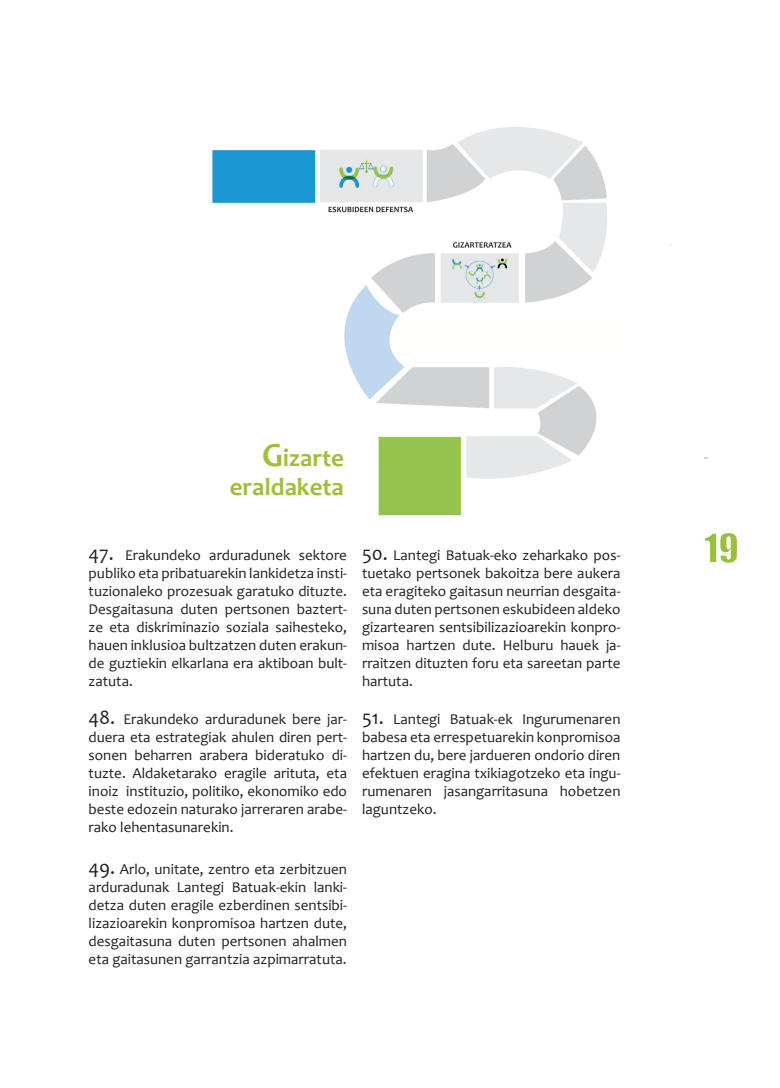
<style>
.page{position:relative;width:780px;height:1088px;background:#fff}
.page>*{position:absolute;margin:0;border:0;box-sizing:border-box;transform-origin:0 0}
.t1{font:37.5px "Impact";color:#98c03c}
.t2{font:700 25px/29.1px "Candara";color:#a1bf39;text-align:right}
.t3{font:15px/18px "Candara";color:#231f20;text-align:justify}
.s1{font-size:33.75px}
.s2{font-size:20px}
</style>
<div class="page">
<img style="left:213px;top:127px;width:494px;height:389px">
<div style="left:399px;top:325px;width:226px;height:27px;background:#fffffb"></div>
<h2 class="t2" style="left:230px;top:443px;width:116px"><span class="s1">G</span>izarte eraldaketa</h2>
<p class="t3" style="left:89px;top:546px;width:260px"><span class="s2">47.</span> Erakundeko arduradunek sektore publiko eta pribatuarekin lankidetza insti&shy;tuzionaleko prozesuak garatuko dituzte.<br>Desgaitasuna duten pertsonen baztert&shy;ze eta diskriminazio soziala saihesteko, hauen inklusioa bultzatzen duten erakun&shy;de guztiekin elkarlana era aktiboan bult&shy;zatuta.</p>
<p class="t3" style="left:89px;top:710px;width:260px"><span class="s2">48.</span> Erakundeko arduradunek bere jar&shy;duera eta estrategiak ahulen diren pert&shy;sonen beharren arabera bideratuko di&shy;tuzte. Aldaketarako eragile arituta, eta inoiz instituzio, politiko, ekonomiko edo beste edozein naturako jarreraren arabe&shy;rako lehentasunarekin.</p>
<p class="t3" style="left:89px;top:860px;width:260px"><span class="s2">49.</span> Arlo, unitate, zentro eta zerbitzuen arduradunak Lantegi Batuak-ekin lanki&shy;detza duten eragile ezberdinen sentsibi&shy;lizazioarekin konpromisoa hartzen dute, desgaitasuna duten pertsonen ahalmen eta gaitasunen garrantzia azpimarratuta.</p>
<p class="t3" style="left:362px;top:546px;width:260px"><span class="s2">50.</span> Lantegi Batuak-eko zeharkako pos&shy;tuetako pertsonek bakoitza bere aukera eta eragiteko gaitasun neurrian desgaita&shy;suna duten pertsonen eskubideen aldeko gizartearen sentsibilizazioarekin konpro&shy;misoa hartzen dute. Helburu hauek ja&shy;rraitzen dituzten foru eta sareetan parte hartuta.</p>
<p class="t3" style="left:362px;top:710px;width:260px"><span class="s2">51.</span> Lantegi Batuak-ek Ingurumenaren babesa eta errespetuarekin konpromisoa hartzen du, bere jardueren ondorio diren efektuen eragina txikiagotzeko eta ingu&shy;rumenaren jasangarritasuna hobetzen laguntzeko.</p>
<h1 class="t1" style="left:704px;top:519px;width:36px">19</h1>
</div>
